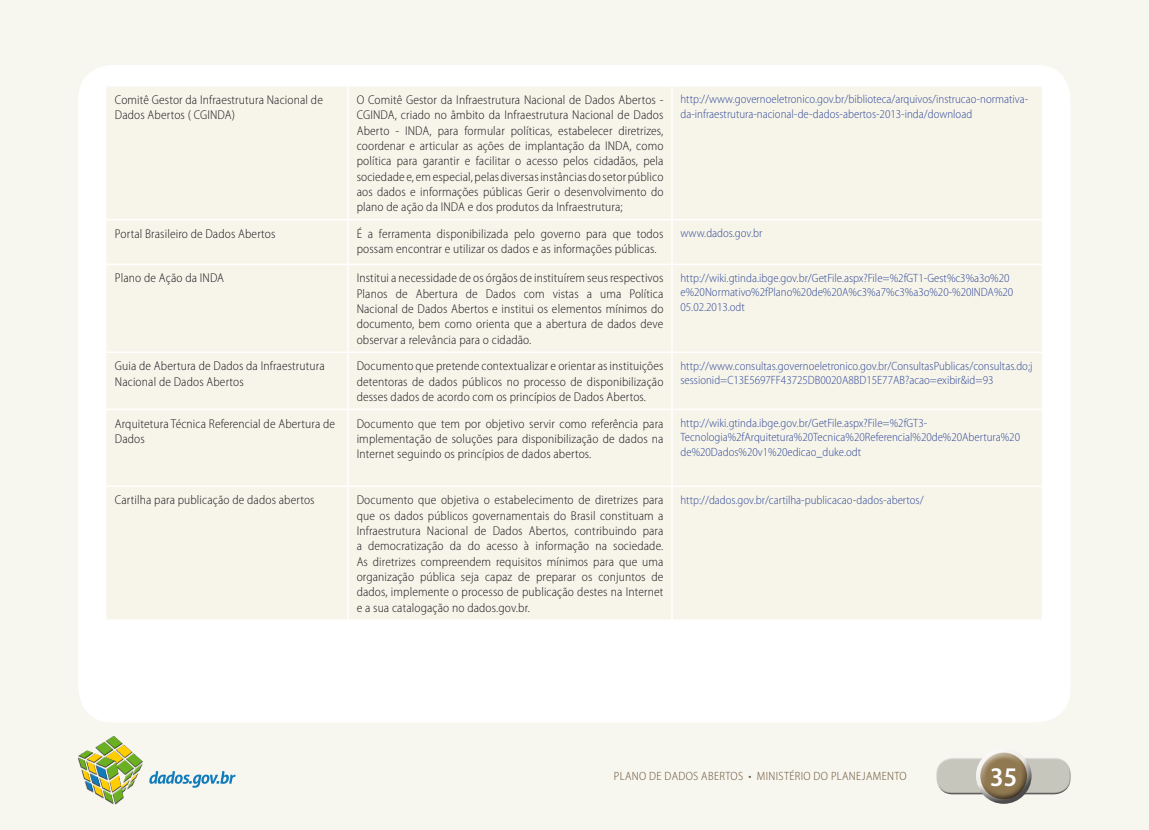
<style>
.page{position:relative;width:1149px;height:830px;background:#fff}
.page>*{position:absolute;margin:0;border:0;box-sizing:border-box;transform-origin:0 0}
.t1{font:600 semi-condensed 27px "Myriad Pro";color:#fff}
.texto_justificado{font:300 semi-condensed 12.75px/15.3px "Myriad Pro";letter-spacing:.01em;color:#1a171c;text-align:justify}
.textos{font:300 semi-condensed 12.75px/15.3px "Myriad Pro";letter-spacing:.01em;color:#1a171c}
.endereço_eletronico{font:300 semi-condensed 12px/14.4px "Myriad Pro";color:#324a97}
.t2{font:300 semi-condensed 12px "Myriad Pro";letter-spacing:.03em;color:#685134}
</style>
<div class="page">
<div style="left:0;top:1px;width:1147px;height:828px;background:#f7f6ef"></div>
<div style="left:78px;top:65px;width:992px;height:657px;background:#fff;border-radius:34px"></div>
<div style="left:933px;top:754px;width:137px;height:31px;background:#fff;opacity:.75"></div>
<div style="left:935px;top:761px;width:136px;height:34px;background:#1a171c;opacity:.75"></div>
<div style="left:972px;top:745px;width:60px;height:42px;background:#fff;opacity:.75"></div>
<div style="left:972px;top:755px;width:60px;height:49px;background:#1a171c;opacity:.75"></div>
<div style="left:78px;top:735px;width:65px;height:67px;background:#fff;opacity:.75"></div>
<div style="left:78px;top:740px;width:65px;height:64px;background:#1a171c;opacity:.75"></div>
<svg style="left:149px;top:771px;width:86px;height:16px"></svg>
<div style="left:106px;top:87px;width:935px;height:532px;background:#f7f5ea"></div>
<hr style="left:347px;top:87px;width:2px;height:132px;background:#fff">
<hr style="left:671px;top:87px;width:1px;height:132px;background:#fff">
<hr style="left:106px;top:219px;width:242px;height:1px;background:#fff">
<hr style="left:348px;top:219px;width:323px;height:1px;background:#fff">
<hr style="left:347px;top:220px;width:2px;height:43px;background:#fff">
<hr style="left:671px;top:219px;width:370px;height:1px;background:#fff">
<hr style="left:671px;top:220px;width:1px;height:43px;background:#fff">
<hr style="left:106px;top:263px;width:242px;height:2px;background:#fff">
<hr style="left:348px;top:263px;width:323px;height:2px;background:#fff">
<hr style="left:347px;top:265px;width:2px;height:86px;background:#fff">
<hr style="left:671px;top:263px;width:370px;height:2px;background:#fff">
<hr style="left:671px;top:265px;width:1px;height:86px;background:#fff">
<hr style="left:106px;top:351px;width:242px;height:2px;background:#fff">
<hr style="left:348px;top:351px;width:323px;height:2px;background:#fff">
<hr style="left:347px;top:353px;width:2px;height:55px;background:#fff">
<hr style="left:671px;top:351px;width:370px;height:2px;background:#fff">
<hr style="left:671px;top:353px;width:1px;height:55px;background:#fff">
<hr style="left:106px;top:408px;width:242px;height:2px;background:#fff">
<hr style="left:348px;top:408px;width:323px;height:2px;background:#fff">
<hr style="left:347px;top:410px;width:2px;height:75px;background:#fff">
<hr style="left:671px;top:408px;width:370px;height:2px;background:#fff">
<hr style="left:671px;top:410px;width:1px;height:75px;background:#fff">
<hr style="left:106px;top:485px;width:242px;height:2px;background:#fff">
<hr style="left:348px;top:485px;width:323px;height:2px;background:#fff">
<hr style="left:347px;top:487px;width:2px;height:132px;background:#fff">
<hr style="left:671px;top:485px;width:370px;height:2px;background:#fff">
<hr style="left:671px;top:487px;width:1px;height:132px;background:#fff">
<p class="textos" style="left:115px;top:92px;width:209px">Comitê Gestor da Infraestrutura Nacional de<br>Dados Abertos ( CGINDA)</p>
<p class="texto_justificado" style="left:356px;top:92px;width:308px">O Comitê Gestor da Infraestrutura Nacional de Dados Abertos - CGINDA, criado no âmbito da Infraestrutura Nacional de Dados Aberto - INDA, para formular políticas, estabelecer diretrizes, coordenar e articular as ações de implantação da INDA, como política para garantir e facilitar o acesso pelos cidadãos, pela sociedade e, em especial, pelas diversas instâncias do setor público aos dados e informações públicas Gerir o desenvolvimento do plano de ação da INDA e dos produtos da Infraestrutura;</p>
<p class="endereço_eletronico" style="left:680px;top:92px;width:349px">http://www.governoeletronico.gov.br/biblioteca/arquivos/instrucao-normativa&shy;da-infraestrutura-nacional-de-dados-abertos-2013-inda/download</p>
<p class="textos" style="left:115px;top:226px;width:162px">Portal Brasileiro de Dados Abertos</p>
<p class="texto_justificado" style="left:356px;top:226px;width:308px">É a ferramenta disponibilizada pelo governo para que todos possam encontrar e utilizar os dados e as informações públicas.</p>
<p class="endereço_eletronico" style="left:680px;top:226px;width:83px">www.dados.gov.br</p>
<p class="textos" style="left:115px;top:271px;width:111px">Plano de Ação da INDA</p>
<p class="texto_justificado" style="left:356px;top:271px;width:308px">Institui a necessidade de os órgãos de instituírem seus respectivos Planos de Abertura de Dados com vistas a uma Política Nacional de Dados Abertos e institui os elementos mínimos do documento, bem como orienta que a abertura de dados deve observar a relevância para o cidadão.</p>
<p class="endereço_eletronico" style="left:680px;top:271px;width:334px">http://wiki.gtinda.ibge.gov.br/GetFile.aspx?File=%2fGT1-Gest%c3%a3o%20 e%20Normativo%2fPlano%20de%20A%c3%a7%c3%a3o%20-%20INDA%20<br>05.02.2013.odt</p>
<p class="textos" style="left:115px;top:358px;width:211px">Guia de Abertura de Dados da Infraestrutura<br>Nacional de Dados Abertos</p>
<p class="texto_justificado" style="left:356px;top:358px;width:308px">Documento que pretende contextualizar e orientar as instituições detentoras de dados públicos no processo de disponibilização desses dados de acordo com os princípios de Dados Abertos.</p>
<p class="endereço_eletronico" style="left:680px;top:358px;width:353px">http://www.consultas.governoeletronico.gov.br/ConsultasPublicas/consultas.do;j sessionid=C13E5697FF43725DB0020A8BD15E77AB?acao=exibir&amp;id=93</p>
<p class="textos" style="left:115px;top:415px;width:222px">Arquitetura Técnica Referencial de Abertura de<br>Dados</p>
<p class="texto_justificado" style="left:356px;top:415px;width:308px">Documento que tem por objetivo servir como referência para implementação de soluções para disponibilização de dados na Internet seguindo os princípios de dados abertos.</p>
<p class="endereço_eletronico" style="left:680px;top:416px;width:341px">http://wiki.gtinda.ibge.gov.br/GetFile.aspx?File=%2fGT3-<br>Tecnologia%2fArquitetura%20Tecnica%20Referencial%20de%20Abertura%20 de%20Dados%20v1%20edicao_duke.odt</p>
<p class="textos" style="left:115px;top:492px;width:201px">Cartilha para publicação de dados abertos</p>
<p class="texto_justificado" style="left:356px;top:492px;width:308px">Documento que objetiva o estabelecimento de diretrizes para que os dados públicos governamentais do Brasil constituam a Infraestrutura Nacional de Dados Abertos, contribuindo para a democratização da do acesso à informação na sociedade.<br>As diretrizes compreendem requisitos mínimos para que uma organização pública seja capaz de preparar os conjuntos de dados, implemente o processo de publicação destes na Internet e a sua catalogação no dados.gov.br.</p>
<p class="endereço_eletronico" style="left:680px;top:492px;width:244px">http://dados.gov.br/cartilha-publicacao-dados-abertos/</p>
<p class="t2" style="left:613px;top:769px;width:294px">PLANO DE DADOS ABERTOS • MINISTÉRIO DO PLANEJAMENTO</p>
<h1 class="t1" style="left:989px;top:761px;width:28px">35</h1>
</div>
